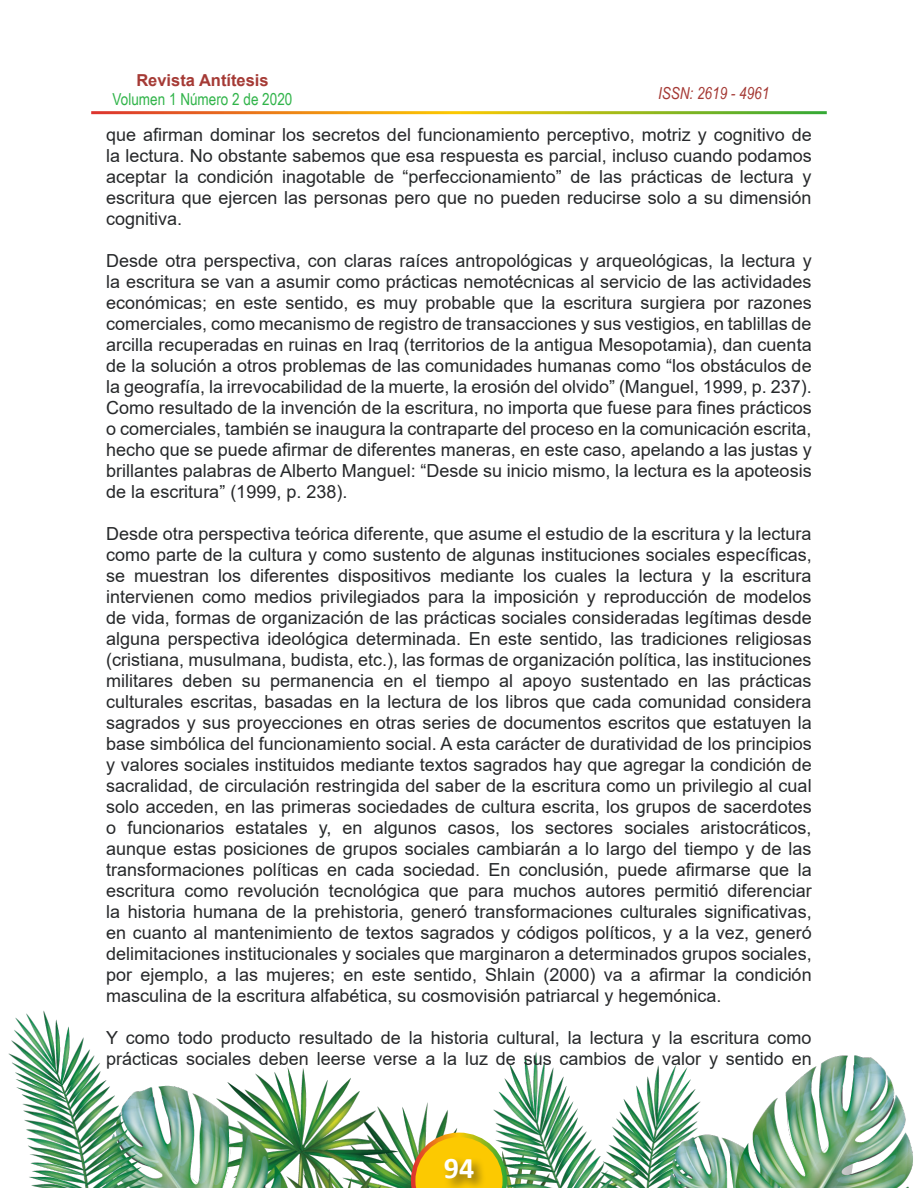
<style>
.page{position:relative;width:918px;height:1188px;background:#fff}
.page>*{position:absolute;margin:0;border:0;box-sizing:border-box;transform-origin:0 0}
.t1{font:700 30px "Calibri";color:#fff}
.t2{font:18px/21px "Arial";color:#26282a;text-align:justify}
.t3{font:16.5px "Arial Narrow";color:#31b44a}
.t4{font:700 16.5px "Arial";color:#a53a35}
.t5{font:italic 16.5px "Arial Narrow";color:#a53a35}
</style>
<div class="page">
<img style="left:8px;top:1010px;width:905px;height:178px">
<svg style="left:411px;top:1133px;width:96px;height:55px;background:#dec034"></svg>
<div style="left:443px;top:1157px;width:44px;height:31px;background:#231f20;opacity:.54"></div>
<p class="t4" style="left:136px;top:68px;width:134px">Revista Antítesis</p>
<p class="t3" style="left:113px;top:88px;width:181px">Volumen 1 Número 2 de 2020</p>
<p class="t5" style="left:658px;top:81px;width:113px">ISSN: 2619 - 4961</p>
<p class="t2" style="left:106px;top:124px;width:707px">que afirman dominar los secretos del funcionamiento perceptivo, motriz y cognitivo de la lectura. No obstante sabemos que esa respuesta es parcial, incluso cuando podamos aceptar la condición inagotable de “perfeccionamiento” de las prácticas de lectura y escritura que ejercen las personas pero que no pueden reducirse solo a su dimensión cognitiva.</p>
<p class="t2" style="left:106px;top:250px;width:707px">Desde otra perspectiva, con claras raíces antropológicas y arqueológicas, la lectura y la escritura se van a asumir como prácticas nemotécnicas al servicio de las actividades económicas; en este sentido, es muy probable que la escritura surgiera por razones comerciales, como mecanismo de registro de transacciones y sus vestigios, en tablillas de arcilla recuperadas en ruinas en Iraq (territorios de la antigua Mesopotamia), dan cuenta de la solución a otros problemas de las comunidades humanas como “los obstáculos de la geografía, la irrevocabilidad de la muerte, la erosión del olvido” (Manguel, 1999, p. 237).<br>Como resultado de la invención de la escritura, no importa que fuese para fines prácticos o comerciales, también se inaugura la contraparte del proceso en la comunicación escrita, hecho que se puede afirmar de diferentes maneras, en este caso, apelando a las justas y brillantes palabras de Alberto Manguel: “Desde su inicio mismo, la lectura es la apoteosis de la escritura” (1999, p. 238).</p>
<p class="t2" style="left:106px;top:523px;width:707px">Desde otra perspectiva teórica diferente, que asume el estudio de la escritura y la lectura como parte de la cultura y como sustento de algunas instituciones sociales específicas, se muestran los diferentes dispositivos mediante los cuales la lectura y la escritura intervienen como medios privilegiados para la imposición y reproducción de modelos de vida, formas de organización de las prácticas sociales consideradas legítimas desde alguna perspectiva ideológica determinada. En este sentido, las tradiciones religiosas (cristiana, musulmana, budista, etc.), las formas de organización política, las instituciones militares deben su permanencia en el tiempo al apoyo sustentado en las prácticas culturales escritas, basadas en la lectura de los libros que cada comunidad considera sagrados y sus proyecciones en otras series de documentos escritos que estatuyen la base simbólica del funcionamiento social. A esta carácter de duratividad de los principios y valores sociales instituidos mediante textos sagrados hay que agregar la condición de sacralidad, de circulación restringida del saber de la escritura como un privilegio al cual solo acceden, en las primeras sociedades de cultura escrita, los grupos de sacerdotes o funcionarios estatales y, en algunos casos, los sectores sociales aristocráticos, aunque estas posiciones de grupos sociales cambiarán a lo largo del tiempo y de las transformaciones políticas en cada sociedad. En conclusión, puede afirmarse que la escritura como revolución tecnológica que para muchos autores permitió diferenciar la historia humana de la prehistoria, generó transformaciones culturales significativas, en cuanto al mantenimiento de textos sagrados y códigos políticos, y a la vez, generó delimitaciones institucionales y sociales que marginaron a determinados grupos sociales, por ejemplo, a las mujeres; en este sentido, Shlain (2000) va a afirmar la condición masculina de la escritura alfabética, su cosmovisión patriarcal y hegemónica.</p>
<p class="t2" style="left:106px;top:1027px;width:707px">Y como todo producto resultado de la historia cultural, la lectura y la escritura como prácticas sociales deben leerse verse a la luz de sus cambios de valor y sentido en</p>
<h1 class="t1" style="left:444px;top:1147px;width:32px">94</h1>
</div>
